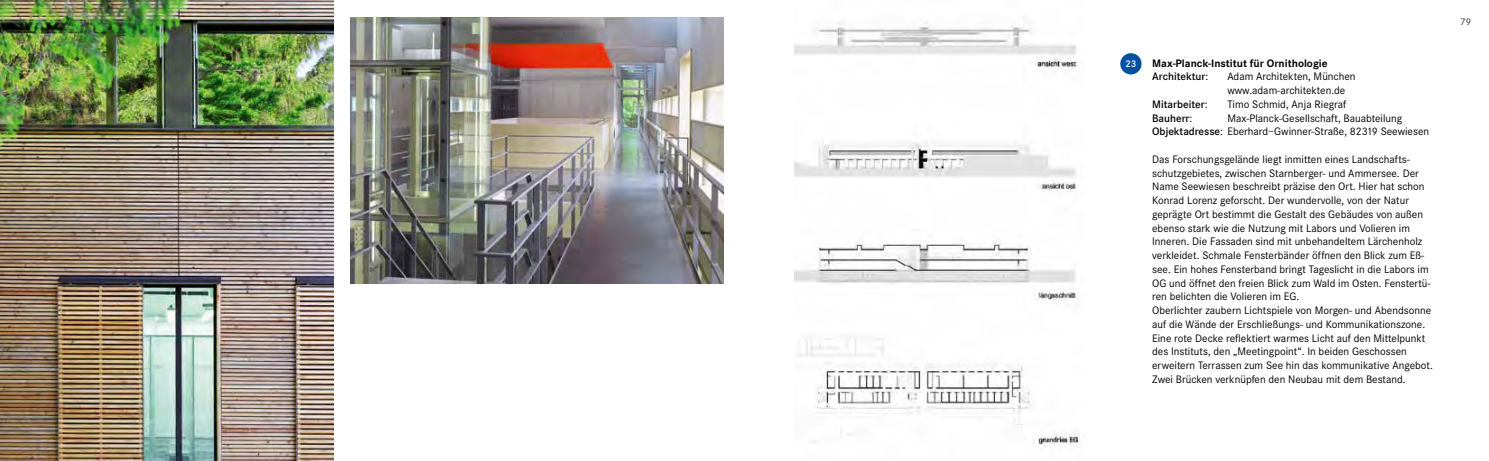
<style>
.page{position:relative;width:1489px;height:461px;background:#fff}
.page>*{position:absolute;margin:0;border:0;box-sizing:border-box;transform-origin:0 0}
.t1{font:11.25px/13.8px "Corporate S";color:#000}
.t2{font:700 11.25px/13.8px "Corporate S";color:#000}
.t3{font:600 11.25px "Corporate S";color:#000}
.t4{font:600 10px "Corporate S";color:#fff}
.t5{font:10px "Corporate S";color:#6f6f6e}
.s1{font-weight:600}
.s2{font-weight:400}
</style>
<div class="page">
<div style="left:1120px;top:53px;width:21px;height:21px;background:#0052a0;border-radius:50%"></div>
<img style="left:0;top:0;width:333px;height:461px">
<img style="left:794px;top:21px;width:287px;height:425px">
<img style="left:351px;top:18px;width:372px;height:265px">
<p class="t4" style="left:1125px;top:58px;width:13px">23</p>
<p class="t2" style="left:1152px;top:56px;width:177px">Max-Planck-Institut für Ornithologie<br><span class="s1">Architektur</span><span class="s2">:</span></p>
<p class="t1" style="left:1227px;top:70px;width:130px">Adam Architekten, München www.adam-architekten.de</p>
<p class="t3" style="left:1152px;top:98px;width:57px">Mitarbeiter<span class="s2">:</span></p>
<p class="t1" style="left:1227px;top:97px;width:121px">Timo Schmid, Anja Riegraf</p>
<p class="t3" style="left:1152px;top:111px;width:42px">Bauherr<span class="s2">:</span></p>
<p class="t1" style="left:1152px;top:111px;width:278px;text-indent:75px">Max-Planck-Gesellschaft, Bauabteilung<br><span class="s1">Objektadresse</span>: Eberhard–Gwinner-Straße, 82319 Seewiesen</p>
<p class="t1" style="left:1152px;top:152px;width:282px">Das Forschungsgelände liegt inmitten eines Landschafts&shy;schutzgebietes, zwischen Starnberger- und Ammersee. Der Name Seewiesen beschreibt präzise den Ort. Hier hat schon Konrad Lorenz geforscht. Der wundervolle, von der Natur geprägte Ort bestimmt die Gestalt des Gebäudes von außen ebenso stark wie die Nutzung mit Labors und Volieren im Inneren. Die Fassaden sind mit unbehandeltem Lärchenholz verkleidet. Schmale Fensterbänder öffnen den Blick zum Eß&shy;see. Ein hohes Fensterband bringt Tageslicht in die Labors im OG und öffnet den freien Blick zum Wald im Osten. Fenstertü&shy;ren belichten die Volieren im EG.<br>Oberlichter zaubern Lichtspiele von Morgen- und Abendsonne auf die Wände der Erschließungs- und Kommunikationszone.<br>Eine rote Decke reflektiert warmes Licht auf den Mittelpunkt des Instituts, den „Meetingpoint“. In beiden Geschossen erweitern Terrassen zum See hin das kommunikative Angebot.<br>Zwei Brücken verknüpfen den Neubau mit dem Bestand.</p>
<p class="t5" style="left:1460px;top:16px;width:12px">79</p>
</div>
